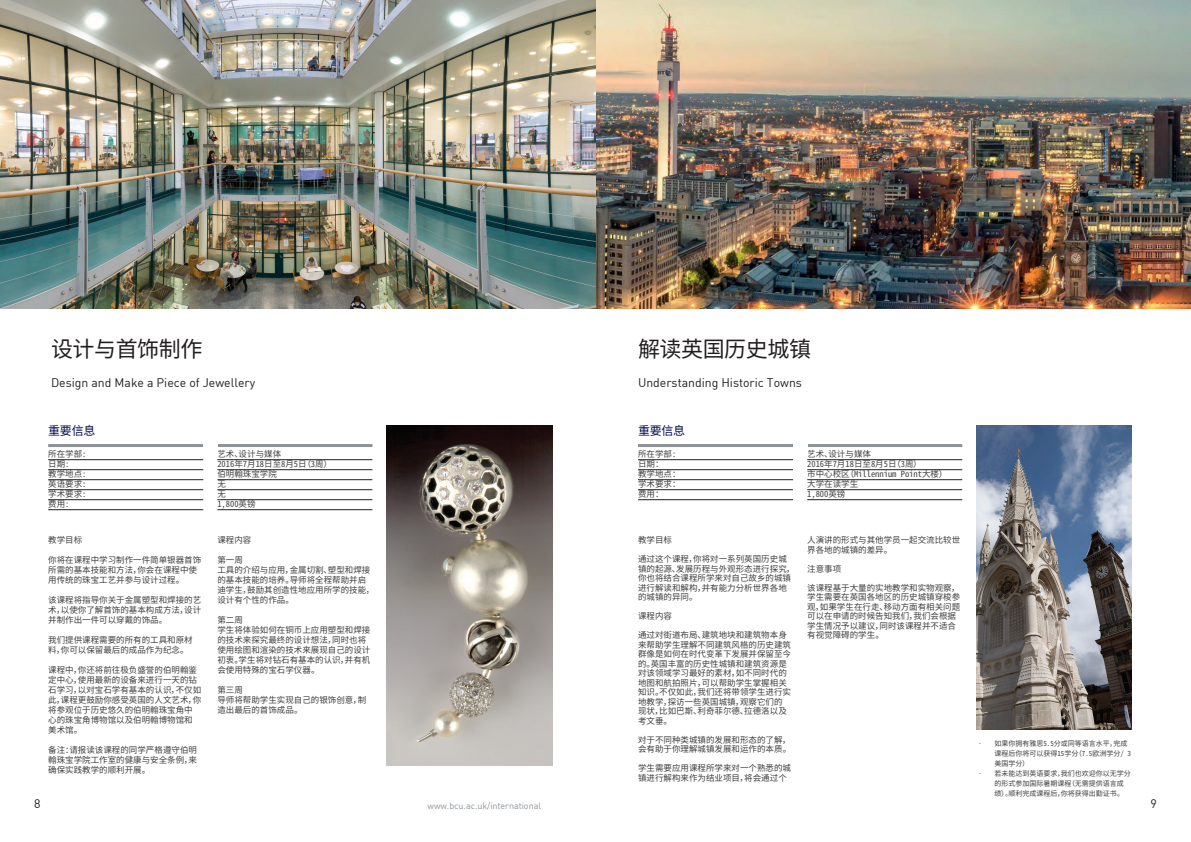
<style>
.page{position:relative;width:1191px;height:842px;background:#fff}
.page>*{position:absolute;margin:0;border:0;box-sizing:border-box;transform-origin:0 0}
.t1{font:22px "Noto Sans Mono CJ Ksc";letter-spacing:-.02em;color:#231f20}
.t2{font:12.2px "DIN Bek";color:#231f20}
.t3{font:12px "Noto Sans Mono CJ Ksc";letter-spacing:-.02em;color:#000e4c}
.t4{font:9px "DIN Bek";letter-spacing:-.005em;color:#8c9296}
.Body_copy{font:8.5px/9.5px "Noto Sans Mono CJ Ksc";color:#3e3e3f}
.t5{font:7px/10px "Noto Sans Mono CJ Ksc";color:#3e3e3f}
</style>
<div class="page">
<img style="left:595px;top:0;width:596px;height:308px">
<img style="left:976px;top:426px;width:155px;height:303px">
<hr style="left:638px;top:444px;width:324px;height:3px;background:#8c9296">
<hr style="left:638px;top:459px;width:155px;height:1px;background:#231f20">
<hr style="left:638px;top:469px;width:155px;height:1px;background:#231f20">
<hr style="left:638px;top:479px;width:155px;height:1px;background:#231f20">
<hr style="left:638px;top:489px;width:155px;height:1px;background:#231f20">
<hr style="left:638px;top:499px;width:155px;height:1px;background:#231f20">
<hr style="left:807px;top:459px;width:155px;height:1px;background:#231f20">
<hr style="left:807px;top:469px;width:155px;height:1px;background:#231f20">
<hr style="left:807px;top:479px;width:155px;height:1px;background:#231f20">
<hr style="left:807px;top:489px;width:155px;height:1px;background:#231f20">
<hr style="left:807px;top:499px;width:155px;height:1px;background:#231f20">
<div style="left:793px;top:439px;width:14px;height:13px;background:#fff"></div>
<hr style="left:48px;top:444px;width:324px;height:3px;background:#8c9296">
<hr style="left:48px;top:459px;width:155px;height:1px;background:#231f20">
<hr style="left:48px;top:469px;width:155px;height:1px;background:#231f20">
<hr style="left:48px;top:479px;width:155px;height:1px;background:#231f20">
<hr style="left:48px;top:489px;width:155px;height:1px;background:#231f20">
<hr style="left:48px;top:499px;width:155px;height:1px;background:#231f20">
<hr style="left:48px;top:509px;width:155px;height:1px;background:#231f20">
<hr style="left:217px;top:459px;width:155px;height:1px;background:#231f20">
<hr style="left:217px;top:469px;width:155px;height:1px;background:#231f20">
<hr style="left:217px;top:479px;width:155px;height:1px;background:#231f20">
<hr style="left:217px;top:489px;width:155px;height:1px;background:#231f20">
<hr style="left:217px;top:499px;width:155px;height:1px;background:#231f20">
<hr style="left:217px;top:509px;width:155px;height:1px;background:#231f20">
<div style="left:203px;top:439px;width:14px;height:13px;background:#fff"></div>
<img style="left:0;top:0;width:595px;height:308px">
<img style="left:386px;top:426px;width:167px;height:339px">
<p class="t1" style="left:51px;top:336px;width:153px">设计与首饰制作</p>
<p class="t2" style="left:51px;top:375px;width:206px">Design and Make a Piece of Jewellery</p>
<p class="t3" style="left:48px;top:424px;width:49px">重要信息</p>
<p class="Body_copy" style="left:48px;top:450px;width:40px">所在学部:</p>
<p class="Body_copy" style="left:48px;top:460px;width:23px">日期:</p>
<p class="Body_copy" style="left:48px;top:470px;width:40px">教学地点:</p>
<p class="Body_copy" style="left:48px;top:480px;width:40px">英语要求:</p>
<p class="Body_copy" style="left:48px;top:490px;width:40px">学术要求:</p>
<p class="Body_copy" style="left:48px;top:500px;width:23px">费用:</p>
<p class="Body_copy" style="left:48px;top:535px;width:35px">教学目标</p>
<p class="Body_copy" style="left:48px;top:555px;width:154px;line-height:10px">你将在课程中学习制作一件简单银器首饰所需的基本技能和方法，你会在课程中使用传统的珠宝工艺并参与设计过程。</p>
<p class="Body_copy" style="left:48px;top:595px;width:154px;line-height:10px;text-align:justify">该课程将指导你关于金属塑型和焊接的艺术，以使你了解首饰的基本构成方法，设计并制作出一件可以穿戴的饰品。</p>
<p class="Body_copy" style="left:48px;top:635px;width:146px;line-height:10px">我们提供课程需要的所有的工具和原材料，你可以保留最后的成品作为纪念。</p>
<p class="Body_copy" style="left:48px;top:665px;width:154px;line-height:10px">课程中，你还将前往极负盛誉的伯明翰鉴定中心，使用最新的设备来进行一天的钻石学习，以对宝石学有基本的认识，不仅如此，课程更鼓励你感受英国的人文艺术，你将参观位于历史悠久的伯明翰珠宝角中心的珠宝角博物馆以及伯明翰博物馆和美术馆。</p>
<p class="Body_copy" style="left:48px;top:745px;width:150px;line-height:10px;text-align:justify">备注：请报读该课程的同学严格遵守伯明翰珠宝学院工作室的健康与安全条例，来确保实践教学的顺利开展。</p>
<p class="Body_copy" style="left:217px;top:450px;width:65px">艺术、设计与媒体</p>
<p class="Body_copy" style="left:217px;top:460px;width:116px">2016年7月18日至8月5日（3周）</p>
<p class="Body_copy" style="left:217px;top:470px;width:61px">伯明翰珠宝学院</p>
<p class="Body_copy" style="left:217px;top:480px;width:10px">无</p>
<p class="Body_copy" style="left:217px;top:490px;width:10px">无</p>
<p class="Body_copy" style="left:217px;top:500px;width:40px">1,800英镑</p>
<p class="Body_copy" style="left:217px;top:535px;width:35px">课程内容</p>
<p class="Body_copy" style="left:217px;top:555px;width:27px">第一周</p>
<p class="Body_copy" style="left:217px;top:565px;width:158px;line-height:10px">工具的介绍与应用，金属切割、塑型和焊接的基本技能的培养。导师将全程帮助并启迪学生，鼓励其创造性地应用所学的技能，设计有个性的作品。</p>
<p class="Body_copy" style="left:217px;top:615px;width:27px">第二周</p>
<p class="Body_copy" style="left:217px;top:625px;width:155px;line-height:10px">学生将体验如何在铜币上应用塑型和焊接的技术来探究最终的设计想法，同时也将使用绘图和渲染的技术来展现自己的设计初衷。学生将对钻石有基本的认识，并有机会使用特殊的宝石学仪器。</p>
<p class="Body_copy" style="left:217px;top:685px;width:27px">第三周</p>
<p class="Body_copy" style="left:217px;top:695px;width:150px;line-height:10px">导师将帮助学生实现自己的银饰创意，制造出最后的首饰成品。</p>
<p class="t1" style="left:638px;top:336px;width:174px">解读英国历史城镇</p>
<p class="t2" style="left:638px;top:375px;width:165px">Understanding Historic Towns</p>
<p class="t3" style="left:638px;top:424px;width:49px">重要信息</p>
<p class="Body_copy" style="left:638px;top:450px;width:40px">所在学部:</p>
<p class="Body_copy" style="left:638px;top:460px;width:27px">日期：</p>
<p class="Body_copy" style="left:638px;top:470px;width:44px">教学地点：</p>
<p class="Body_copy" style="left:638px;top:480px;width:44px">学术要求：</p>
<p class="Body_copy" style="left:638px;top:490px;width:27px">费用：</p>
<p class="Body_copy" style="left:638px;top:535px;width:35px">教学目标</p>
<p class="Body_copy" style="left:638px;top:554px;width:158px">通过这个课程，你将对一系列英国历史城镇的起源、发展历程与外观形态进行探究，你也将结合课程所学来对自己故乡的城镇进行解读和解构，并有能力分析世界各地的城镇的异同。</p>
<p class="Body_copy" style="left:638px;top:611px;width:35px">课程内容</p>
<p class="Body_copy" style="left:638px;top:630px;width:154px">通过对街道布局、建筑地块和建筑物本身来帮助学生理解不同建筑风格的历史建筑群像是如何在时代变革下发展并保留至今的。英国丰富的历史性城镇和建筑资源是对该领域学习最好的素材，如不同时代的地图和航拍照片，可以帮助学生掌握相关知识。不仅如此，我们还将带领学生进行实地教学，探访一些英国城镇，观察它们的现状，比如巴斯、利奇菲尔德、拉德洛以及考文垂。</p>
<p class="Body_copy" style="left:638px;top:735px;width:155px">对于不同种类城镇的发展和形态的了解，会有助于你理解城镇发展和运作的本质。</p>
<p class="Body_copy" style="left:638px;top:763px;width:154px">学生需要应用课程所学来对一个熟悉的城镇进行解构来作为结业项目，将会通过个</p>
<p class="Body_copy" style="left:807px;top:450px;width:65px">艺术、设计与媒体</p>
<p class="Body_copy" style="left:807px;top:460px;width:116px">2016年7月18日至8月5日（3周）</p>
<p class="Body_copy" style="left:807px;top:470px;width:141px">市中心校区（Millennium Point大楼）</p>
<p class="Body_copy" style="left:807px;top:480px;width:52px">大学在读学生</p>
<p class="Body_copy" style="left:807px;top:490px;width:40px">1,800英镑</p>
<p class="Body_copy" style="left:807px;top:535px;width:154px">人演讲的形式与其他学员一起交流比较世界各地的城镇的差异。</p>
<p class="Body_copy" style="left:807px;top:564px;width:35px">注意事项</p>
<p class="Body_copy" style="left:807px;top:583px;width:154px">该课程基于大量的实地教学和实物观察，学生需要在英国各地区的历史城镇穿梭参观，如果学生在行走、移动方面有相关问题可以在申请的时候告知我们，我们会根据学生情况予以建议，同时该课程并不适合有视觉障碍的学生。</p>
<p class="t5" style="left:994px;top:738px;width:138px;text-indent:-18px">• 如果你拥有雅思5.5分或同等语言水平，完成课程后你将可以获得15学分（7.5欧洲学分/ 3美国学分）</p>
<p class="t5" style="left:994px;top:768px;width:138px;text-indent:-18px">• 若未能达到英语要求，我们也欢迎你以无学分的形式参加国际暑期课程（无需提供语言成绩）。顺利完成课程后，你将获得出勤证书。</p>
<h2 class="t2" style="left:34px;top:796px;width:8px">8</h2>
<p class="t4" style="left:427px;top:800px;width:115px">www.bcu.ac.uk/international</p>
<h2 class="t2" style="left:1150px;top:796px;width:8px">9</h2>
</div>
